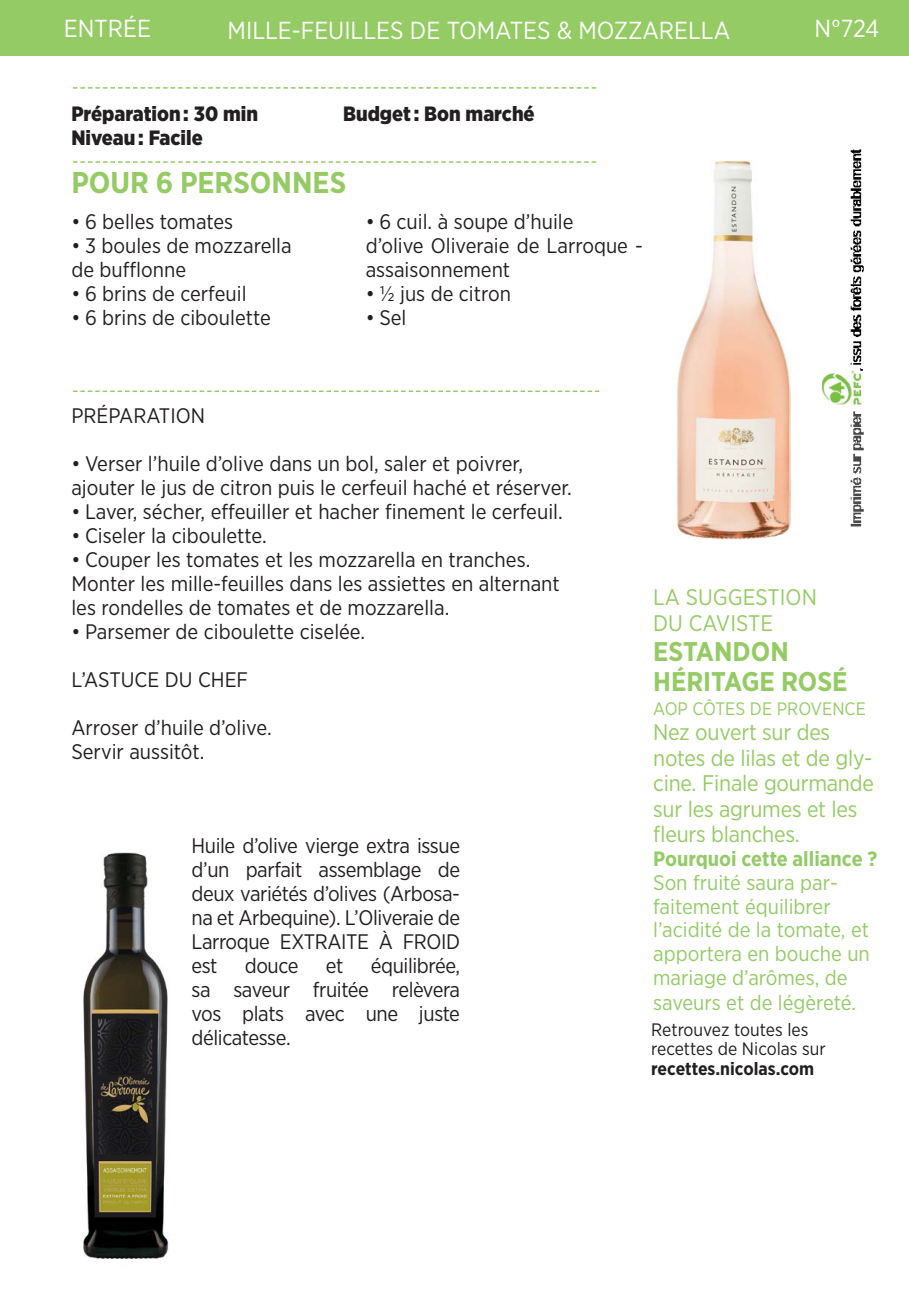
<style>
.page{position:relative;width:909px;height:1307px;background:#fff}
.page>*{position:absolute;margin:0;border:0;box-sizing:border-box;transform-origin:0 0}
.t1{font:700 30px "Gotham Narrow";color:#95cb64}
.t2{font:700 27px "Gotham Narrow";color:#95cb64}
.t3{font:24.6px "Gotham Narrow";color:#fff}
.t4{font:22.5px/25.5px "Gotham Narrow";letter-spacing:-.01em;color:#95cb64}
.t5{font:21px/24px "Gotham Narrow";color:#231f20}
.t6{font:21px/24px "Gotham Narrow";color:#93cb66}
.t7{font:21px/24px "Gotham Narrow";letter-spacing:-.02em;color:#231f20}
.t8{font:900 20.7px "Gotham Narrow";color:#231f20}
.t9{font:700 20.7px "Gotham Narrow";color:#93cb66}
.t10{font:18px/19.5px "Gotham Narrow";color:#231f20}
.t11{font:18px "Gotham Narrow";color:#95cb64}
.s1{font-weight:700}
</style>
<div class="page">
<svg style="left:73px;top:87px;width:523px;height:2px"></svg>
<svg style="left:73px;top:161px;width:523px;height:2px"></svg>
<svg style="left:73px;top:390px;width:526px;height:2px"></svg>
<div style="left:0;top:0;width:909px;height:55px;background:#95cb64"></div>
<img style="left:822px;top:149px;width:42px;height:378px">
<img style="left:83px;top:852px;width:86px;height:407px">
<img style="left:677px;top:161px;width:114px;height:379px">
<p class="t3" style="left:64px;top:13px;width:89px">ENTRÉE</p>
<p class="t3" style="left:228px;top:15px;width:504px">MILLE-FEUILLES DE TOMATES &amp; MOZZARELLA</p>
<p class="t3" style="left:814px;top:13px;width:67px">N°724</p>
<p class="t8" style="left:71px;top:100px;width:188px">Préparation : 30 min</p>
<p class="t8" style="left:71px;top:124px;width:133px">Niveau : Facile</p>
<p class="t8" style="left:343px;top:100px;width:193px">Budget : Bon marché</p>
<p class="t1" style="left:71px;top:163px;width:276px">POUR 6 PERSONNES</p>
<p class="t5" style="left:71px;top:209px;width:163px">• 6 belles tomates</p>
<p class="t5" style="left:71px;top:233px;width:222px">• 3 boules de mozzarella</p>
<p class="t5" style="left:71px;top:257px;width:116px">de bufflonne</p>
<p class="t5" style="left:71px;top:281px;width:177px">• 6 brins de cerfeuil</p>
<p class="t5" style="left:71px;top:305px;width:201px">• 6 brins de ciboulette</p>
<p class="t5" style="left:366px;top:209px;width:209px">• 6 cuil. à soupe d’huile</p>
<p class="t5" style="left:366px;top:233px;width:279px">d’olive Oliveraie de Larroque - assaisonnement</p>
<p class="t5" style="left:366px;top:281px;width:147px">• ½ jus de citron</p>
<p class="t5" style="left:366px;top:305px;width:42px">• Sel</p>
<p class="t5" style="left:71px;top:403px;width:135px">PRÉPARATION</p>
<p class="t5" style="left:71px;top:451px;width:453px">• Verser l’huile d’olive dans un bol, saler et poivrer,</p>
<p class="t5" style="left:71px;top:475px;width:502px">ajouter le jus de citron puis le cerfeuil haché et réserver.</p>
<p class="t5" style="left:71px;top:499px;width:493px">• Laver, sécher, effeuiller et hacher finement le cerfeuil.</p>
<p class="t5" style="left:71px;top:523px;width:197px">• Ciseler la ciboulette.</p>
<p class="t5" style="left:71px;top:547px;width:460px">• Couper les tomates et les mozzarella en tranches.</p>
<p class="t5" style="left:71px;top:571px;width:490px">Monter les mille-feuilles dans les assiettes en alternant</p>
<p class="t5" style="left:71px;top:595px;width:379px">les rondelles de tomates et de mozzarella.</p>
<p class="t5" style="left:71px;top:619px;width:295px">• Parsemer de ciboulette ciselée.</p>
<p class="t5" style="left:71px;top:667px;width:178px">L’ASTUCE DU CHEF</p>
<p class="t5" style="left:71px;top:715px;width:202px">Arroser d’huile d’olive.</p>
<p class="t5" style="left:71px;top:739px;width:135px">Servir aussitôt.</p>
<p class="t5" style="left:191px;top:833px;width:270px;text-align:justify">Huile d’olive vierge extra issue d’un parfait assemblage de deux variétés d’olives (Arbosa&shy;na et Arbequine). L’Oliveraie de</p>
<p class="t7" style="left:191px;top:929px;width:270px">Larroque EXTRAITE À FROID est</p>
<p class="t5" style="left:245px;top:953px;width:55px">douce</p>
<p class="t5" style="left:326px;top:953px;width:19px">et</p>
<p class="t7" style="left:371px;top:953px;width:91px">équilibrée,</p>
<p class="t7" style="left:191px;top:977px;width:270px">sa saveur fruitée relèvera vos plats avec une juste</p>
<p class="t7" style="left:191px;top:1025px;width:101px">délicatesse.</p>
<p class="t4" style="left:653px;top:584px;width:165px">LA SUGGESTION<br>DU CAVISTE</p>
<p class="t2" style="left:653px;top:633px;width:137px">ESTANDON</p>
<p class="t2" style="left:653px;top:663px;width:196px">HÉRITAGE ROSÉ</p>
<p class="t11" style="left:653px;top:697px;width:214px">AOP CÔTES DE PROVENCE</p>
<p class="t4" style="left:653px;top:719px;width:222px">Nez ouvert sur des notes de lilas et de gly&shy;cine. Finale gourmande sur les agrumes et les fleurs blanches.</p>
<p class="t9" style="left:653px;top:845px;width:226px">Pourquoi cette alliance ?</p>
<p class="t6" style="left:653px;top:869px;width:218px">Son fruité saura par&shy;faitement équilibrer l’acidité de la tomate, et apportera en bouche un mariage d’arômes, de saveurs et de légèreté.</p>
<p class="t10" style="left:651px;top:1018px;width:159px">Retrouvez toutes les</p>
<p class="t10" style="left:651px;top:1038px;width:176px">recettes de Nicolas sur <span class="s1">recettes.nicolas.com</span></p>
</div>
